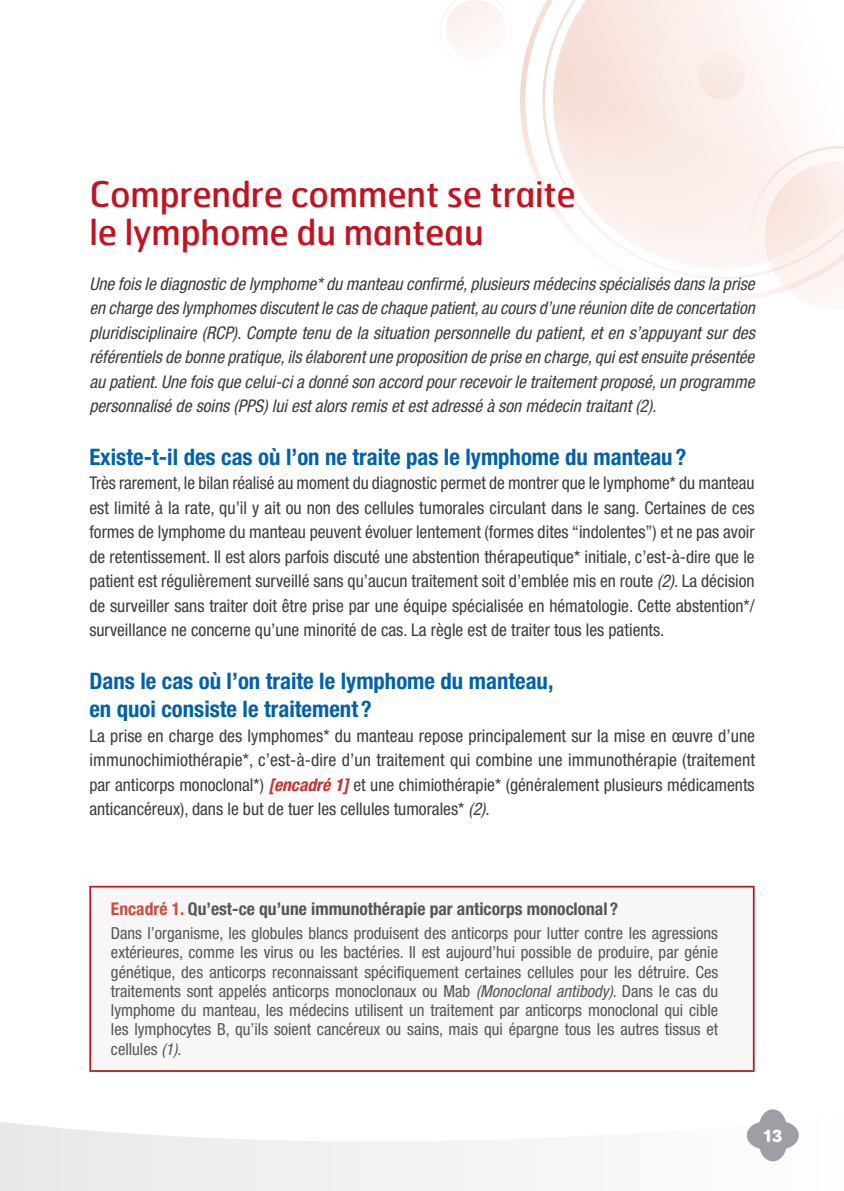
<style>
.page{position:relative;width:844px;height:1191px;background:#fff}
.page>*{position:absolute;margin:0;border:0;box-sizing:border-box;transform-origin:0 0}
.t1{font:35px/38.5px "Hermes";letter-spacing:-.005em;color:#c51220}
.t2{font:700 condensed 22.75px/28px "Helvetica Neue LT Std";color:#0061ad}
.t3{font:condensed 17.5px/24.5px "Helvetica Neue LT Std";color:#3c3c3a;text-align:justify}
.t4{font:italic condensed 17.5px/24.5px "Helvetica Neue LT Std";color:#3c3c3a;text-align:justify}
.t5{font:700 condensed 17.5px "Helvetica Neue LT Std";color:#565655}
.t6{font:700 17.5px "AG Book Rounded";color:#fff}
.t7{font:condensed 16.62px/19.2px "Helvetica Neue LT Std";color:#565655;text-align:justify}
.s1{font-style:italic}
.s2{font-weight:700;font-style:italic;color:#c9322d}
.s3{color:#cf4b3e}
</style>
<div class="page">
<img style="left:520px;top:20px;width:267px;height:281px">
<svg style="left:768px;top:290px;width:6px;height:5px"></svg>
<img style="left:783px;top:267px;width:60px;height:23px">
<img style="left:769px;top:146px;width:74px;height:118px">
<img style="left:769px;top:161px;width:74px;height:53px">
<img style="left:537px;top:0;width:232px;height:269px">
<img style="left:768px;top:214px;width:75px;height:48px">
<img style="left:632px;top:0;width:177px;height:154px">
<img style="left:649px;top:11px;width:143px;height:130px">
<img style="left:694px;top:52px;width:54px;height:48px">
<svg style="left:0;top:1122px;width:515px;height:69px"></svg>
<svg style="left:746px;top:1109px;width:53px;height:53px"></svg>
<div style="left:89px;top:885px;width:665px;height:186px;background:#f8f6f7"></div>
<h1 class="t1" style="left:89px;top:174px;width:488px">Comprendre comment se traite le lymphome du manteau</h1>
<p class="t4" style="left:89px;top:271px;width:667px">Une fois le diagnostic de lymphome* du manteau confirmé, plusieurs médecins spécialisés dans la prise en charge des lymphomes discutent le cas de chaque patient, au cours d’une réunion dite de concertation pluridisciplinaire (RCP). Compte tenu de la situation personnelle du patient, et en s’appuyant sur des référentiels de bonne pratique, ils élaborent une proposition de prise en charge, qui est ensuite présentée au patient. Une fois que celui-ci a donné son accord pour recevoir le traitement proposé, un programme personnalisé de soins (PPS) lui est alors remis et est adressé à son médecin traitant (2).</p>
<h2 class="t2" style="left:89px;top:442px;width:598px">Existe-t-il des cas où l’on ne traite pas le lymphome du manteau ?</h2>
<p class="t3" style="left:89px;top:471px;width:666px">Très rarement, le bilan réalisé au moment du diagnostic permet de montrer que le lymphome* du manteau est limité à la rate, qu’il y ait ou non des cellules tumorales circulant dans le sang. Certaines de ces formes de lymphome du manteau peuvent évoluer lentement (formes dites “indolentes”) et ne pas avoir de retentissement. Il est alors parfois discuté une abstention thérapeutique* initiale, c’est-à-dire que le patient est régulièrement surveillé sans qu’aucun traitement soit d’emblée mis en route <span class="s1">(2)</span>. La décision de surveiller sans traiter doit être prise par une équipe spécialisée en hématologie. Cette abstention*/ surveillance ne concerne qu’une minorité de cas. La règle est de traiter tous les patients.</p>
<h2 class="t2" style="left:89px;top:667px;width:465px">Dans le cas où l’on traite le lymphome du manteau, en quoi consiste le traitement ?</h2>
<p class="t3" style="left:89px;top:723px;width:667px">La prise en charge des lymphomes* du manteau repose principalement sur la mise en œuvre d’une immunochimiothérapie*, c’est-à-dire d’un traitement qui combine une immunothérapie (traitement par anticorps monoclonal*) <span class="s2">[encadré 1]</span> et une chimiothérapie* (généralement plusieurs médicaments anticancéreux), dans le but de tuer les cellules tumorales* <span class="s1">(2)</span>.</p>
<p class="t5" style="left:111px;top:898px;width:508px"><span class="s3">Encadré 1.</span> Qu’est-ce qu’une immunothérapie par anticorps monoclonal ?</p>
<p class="t7" style="left:111px;top:923px;width:608px">Dans l’organisme, les globules blancs produisent des anticorps pour lutter contre les agressions extérieures, comme les virus ou les bactéries. Il est aujourd’hui possible de produire, par génie génétique, des anticorps reconnaissant spécifiquement certaines cellules pour les détruire. Ces traitements sont appelés anticorps monoclonaux ou Mab <span class="s1">(Monoclonal antibody)</span>. Dans le cas du lymphome du manteau, les médecins utilisent un traitement par anticorps monoclonal qui cible les lymphocytes B, qu’ils soient cancéreux ou sains, mais qui épargne tous les autres tissus et cellules <span class="s1">(1)</span>.</p>
<p class="t6" style="left:762px;top:1125px;width:22px">13</p>
</div>
